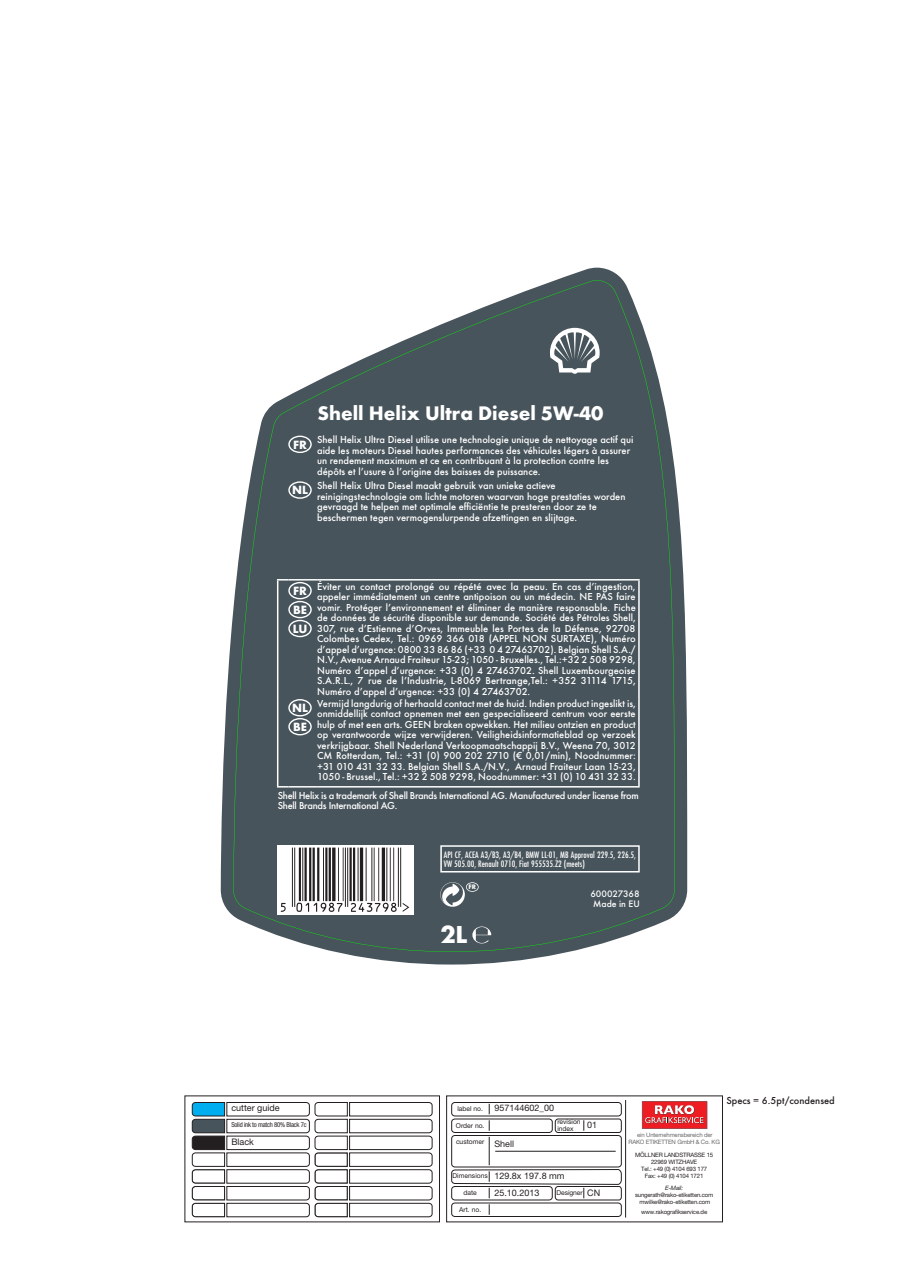
<style>
.page{position:relative;width:908px;height:1279px;background:#fff}
.page>*{position:absolute;margin:0;border:0;box-sizing:border-box;transform-origin:0 0}
.MARKETING_ABSATZFORM{font:700 25.5px "Futura TOT";color:#fff}
.Product{font:700 20.4px "Futura TOT";color:#fff}
.t1{font:700 12.45px "Futura TOT";color:#fff}
.HSE_ABSATZFORMAT{font:500 10.5px/10.5px "Futura TOT";letter-spacing:-.025em;color:#fff;text-align:justify}
.MARKETING_ABSATZFORM-2{font:500 10.5px/10.5px "Futura TOT";color:#fff}
.HSE_ABSATZFORMAT-2{font:500 10.5px "Futura TOT";color:#231f20}
.Specs{font:9.75px/9.8px "Futura TOT Med Con";color:#fff}
.t2{font:500 9.75px "Futura TOT";color:#fff}
.t3{font:9px "Helvetica Neue LT Pro";color:#231f20}
.t4{font:6.75px "Helvetica Neue LT Pro";color:#231f20}
.t5{font:condensed 6.75px "Helvetica Neue LT Pro";letter-spacing:-.03em;color:#231f20}
.t6{font:700 6.75px "Futura TOT";color:#fff}
.t7{font:6px "Helvetica Neue LT Pro";letter-spacing:-.025em;color:#231f20}
.t8{font:6px "Helvetica Neue LT Pro";letter-spacing:-.025em;color:#69696c}
.t9{font:italic 6px "Helvetica Neue LT Pro";color:#231f20}
</style>
<div class="page">
<svg style="left:221px;top:268px;width:466px;height:697px"></svg>
<svg style="left:184px;top:1095px;width:442px;height:128px"></svg>
<svg style="left:191px;top:1102px;width:241px;height:116px"></svg>
<svg style="left:451px;top:1102px;width:171px;height:115px"></svg>
<svg style="left:641px;top:1101px;width:66px;height:28px;background:#df4b50"></svg>
<svg style="left:233px;top:280px;width:441px;height:672px;background:#626c72"></svg>
<p class="Product" style="left:317px;top:401px;width:287px">Shell Helix Ultra Diesel 5W-40</p>
<p class="t1" style="left:293px;top:437px;width:15px">FR</p>
<p class="MARKETING_ABSATZFORM-2" style="left:317px;top:435px;width:318px">Shell Helix Ultra Diesel utilise une technologie unique de nettoyage actif qui aide les moteurs Diesel hautes performances des véhicules légers à assurer un rendement maximum et ce en contribuant à la protection contre les dépôts et l’usure à l’origine des baisses de puissance.</p>
<p class="t1" style="left:292px;top:482px;width:17px">NL</p>
<p class="MARKETING_ABSATZFORM-2" style="left:317px;top:480px;width:310px">Shell Helix Ultra Diesel maakt gebruik van unieke actieve reinigingstechnologie om lichte motoren waarvan hoge prestaties worden gevraagd te helpen met optimale efficiëntie te presteren door ze te beschermen tegen vermogenslurpende afzettingen en slijtage.</p>
<p class="HSE_ABSATZFORMAT" style="left:317px;top:581px;width:320px">Éviter un contact prolongé ou répété avec la peau. En cas d’ingestion, appeler immédiatement un centre antipoison ou un médecin. NE PAS faire vomir. Protéger l’environnement et éliminer de manière responsable. Fiche de données de sécurité disponible sur demande. Société des Pétroles Shell, 307, rue d’Estienne d’Orves, Immeuble les Portes de la Défense, 92708<br>Colombes Cedex, Tel.: 0969 366 018 (APPEL NON SURTAXE), Numéro d’appel d’urgence: 0800 33 86 86 (+33 0 4 27463702). Belgian Shell S.A./ N.V., Avenue Arnaud Fraiteur 15-23; 1050 - Bruxelles., Tel.:+32 2 508 9298, Numéro d’appel d’urgence: +33 (0) 4 27463702. Shell Luxembourgeoise S.A.R.L., 7 rue de l’Industrie, L-8069 Bertrange,Tel.: +352 31114 1715, Numéro d’appel d’urgence: +33 (0) 4 27463702.</p>
<p class="t1" style="left:293px;top:583px;width:15px">FR</p>
<p class="t1" style="left:293px;top:602px;width:15px">BE</p>
<p class="t1" style="left:292px;top:621px;width:16px">LU</p>
<p class="HSE_ABSATZFORMAT" style="left:317px;top:698px;width:320px">Vermijd langdurig of herhaald contact met de huid. Indien product ingeslikt is, onmiddellijk contact opnemen met een gespecialiseerd centrum voor eerste hulp of met een arts. GEEN braken opwekken. Het milieu ontzien en product op verantwoorde wijze verwijderen. Veiligheidsinformatieblad op verzoek verkrijgbaar. Shell Nederland Verkoopmaatschappij B.V., Weena 70, 3012<br>CM Rotterdam, Tel.: +31 (0) 900 202 2710 (€ 0,01/min), Noodnummer: +31 010 431 32 33. Belgian Shell S.A./N.V., Arnaud Fraiteur Laan 15-23, 1050 - Brussel., Tel.: +32 2 508 9298, Noodnummer: +31 (0) 10 431 32 33.</p>
<p class="HSE_ABSATZFORMAT" style="left:277px;top:790px;width:362px">Shell Helix is a trademark of Shell Brands International AG. Manufactured under license from<br>Shell Brands International AG.</p>
<p class="t1" style="left:292px;top:700px;width:17px">NL</p>
<p class="t1" style="left:293px;top:719px;width:15px">BE</p>
<p class="Specs" style="left:444px;top:850px;width:193px">API CF, ACEA A3/B3, A3/B4, BMW LL-01, MB Approval 229.5, 226.5,<br>VW 505.00, Renault 0710, Fiat 955535.Z2 (meets)</p>
<p class="t3" style="left:231px;top:1103px;width:50px">cutter guide</p>
<p class="t5" style="left:231px;top:1120px;width:77px">Solid ink to match 80% Black 7c</p>
<p class="t3" style="left:231px;top:1137px;width:24px">Black</p>
<p class="t6" style="left:468px;top:883px;width:9px">FR</p>
<p class="MARKETING_ABSATZFORM" style="left:440px;top:919px;width:29px">2L</p>
<p class="t2" style="left:590px;top:888px;width:51px">600027368</p>
<p class="t2" style="left:593px;top:898px;width:48px">Made in EU</p>
<p class="t3" style="left:494px;top:1103px;width:61px">957144602_00</p>
<p class="t4" style="left:457px;top:1104px;width:27px">label no.</p>
<p class="t4" style="left:455px;top:1121px;width:30px">Order no.</p>
<p class="t4" style="left:456px;top:1138px;width:30px">customer</p>
<p class="t4" style="left:452px;top:1172px;width:37px">Dimensions</p>
<p class="t4" style="left:463px;top:1188px;width:15px">date</p>
<p class="t4" style="left:459px;top:1205px;width:24px">Art. no.</p>
<p class="t4" style="left:557px;top:1118px;width:25px">revision</p>
<p class="t4" style="left:557px;top:1124px;width:18px">index</p>
<p class="t3" style="left:587px;top:1120px;width:12px">01</p>
<p class="t3" style="left:494px;top:1138px;width:21px">Shell</p>
<p class="t3" style="left:494px;top:1171px;width:72px">129.8x 197.8 mm</p>
<p class="t3" style="left:494px;top:1187px;width:47px">25.10.2013</p>
<p class="t3" style="left:587px;top:1187px;width:14px">CN</p>
<p class="t4" style="left:556px;top:1188px;width:28px">Designer</p>
<p class="HSE_ABSATZFORMAT-2" style="left:726px;top:1094px;width:110px">Specs = 6.5pt/condensed</p>
<p class="t8" style="left:637px;top:1131px;width:77px">ein Unternehmensbereich der</p>
<p class="t8" style="left:628px;top:1138px;width:93px">RAKO ETIKETTEN GmbH &amp; Co. KG</p>
<p class="t7" style="left:635px;top:1152px;width:79px">MÖLLNER LANDSTRASSE 15</p>
<p class="t7" style="left:650px;top:1159px;width:48px">22969 WITZHAVE</p>
<p class="t7" style="left:641px;top:1165px;width:67px">Tel.: +49 (0) 4104 693 177</p>
<p class="t7" style="left:644px;top:1172px;width:60px">Fax: +49 (0) 4104 1721</p>
<p class="t9" style="left:665px;top:1184px;width:19px">E-Mail:</p>
<p class="t7" style="left:634px;top:1191px;width:80px">sungerath@rako-etiketten.com</p>
<p class="t7" style="left:639px;top:1198px;width:72px">mwilke@rako-etiketten.com</p>
<p class="t7" style="left:640px;top:1209px;width:68px">www.rakografikservice.de</p>
</div>
